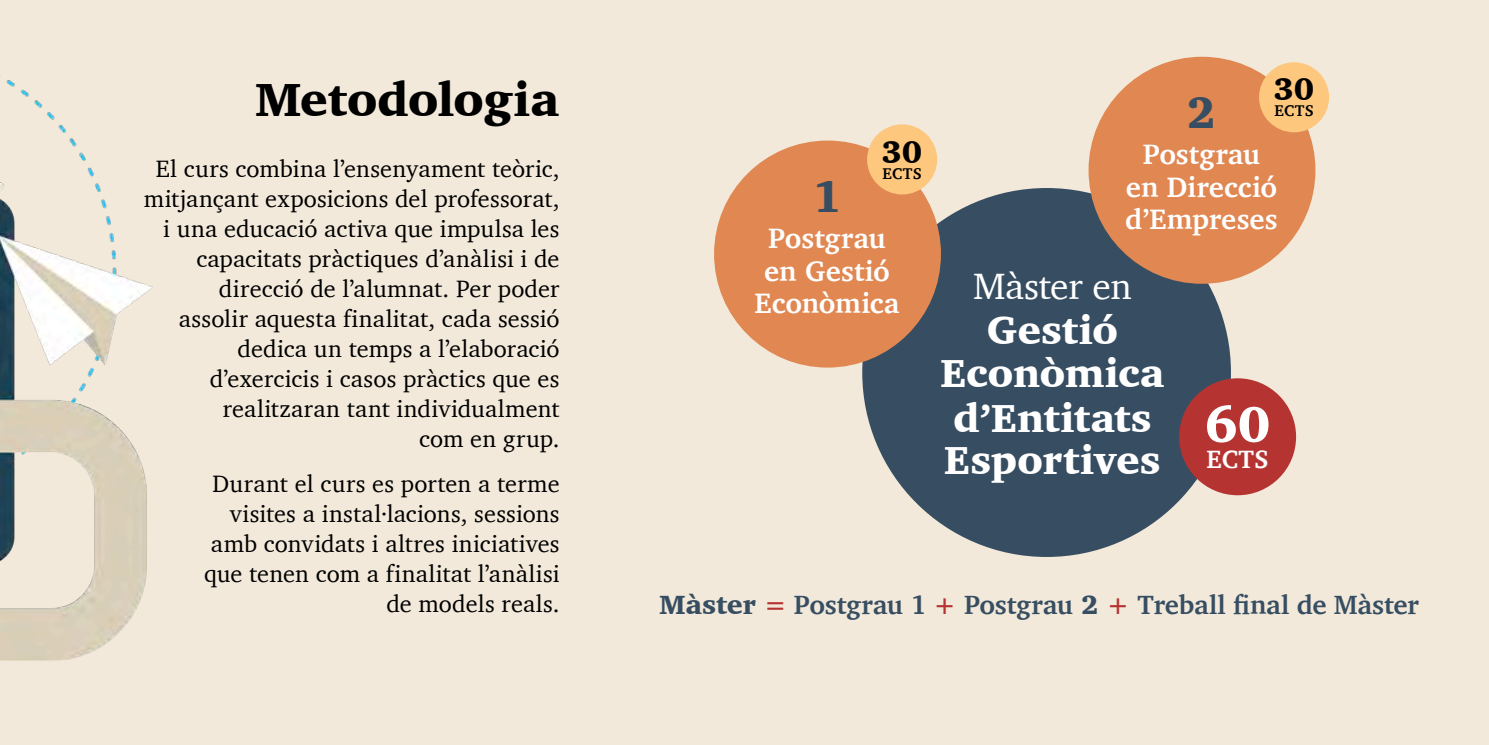
<style>
.page{position:relative;width:1489px;height:745px;background:#fff}
.page>*{position:absolute;margin:0;border:0;box-sizing:border-box;transform-origin:0 0}
.t1{font:900 51.25px "Charter";color:#fff}
.t2{font:900 47.5px "Charter";letter-spacing:-.01em;color:#000}
.t3{font:900 45px "Charter";color:#374e62}
.t4{font:900 40px/43.2px "Charter";letter-spacing:-.01em;color:#fff;text-align:center}
.t5{font:37.5px "Charter";letter-spacing:-.01em;color:#fff}
.t6{font:900 31.75px "Charter";color:#000}
.t7{font:700 28.75px/32.5px "Charter";letter-spacing:.005em;color:#fff;text-align:center}
.t8{font:700 27px "Charter";letter-spacing:-.005em;color:#374e62}
.t9{font:700 25.5px "Charter";color:#fff}
.t10{font:24.25px/30px "Charter";letter-spacing:.01em;color:#000;text-align:right}
.t11{font:700 16px "Charter";letter-spacing:.03em;color:#000}
.s1{font-weight:900}
.s2{font-weight:900;color:#b53432}
</style>
<div class="page">
<div style="left:0;top:0;width:1488px;height:744px;background:#f2e9da"></div>
<img style="left:0;top:47px;width:152px;height:689px">
<div style="left:862px;top:188px;width:368px;height:368px;background:#374e62;border-radius:50%"></div>
<div style="left:1088px;top:57px;width:227px;height:226px;background:#e08752;border-radius:50%"></div>
<div style="left:714px;top:140px;width:226px;height:227px;background:#e08752;border-radius:50%"></div>
<div style="left:1179px;top:378px;width:116px;height:117px;background:#b53432;border-radius:50%"></div>
<div style="left:1258px;top:62px;width:70px;height:70px;background:#fdc77e;border-radius:50%"></div>
<div style="left:867px;top:124px;width:70px;height:70px;background:#fdc77e;border-radius:50%"></div>
<p class="t2" style="left:255px;top:70px;width:306px">Metodologia</p>
<p class="t10" style="left:144px;top:153px;width:417px">El curs combina l’ensenyament teòric, mitjançant exposicions del professorat, i una educació activa que impulsa les capacitats pràctiques d’anàlisi i de direcció de l’alumnat. Per poder assolir aquesta finalitat, cada sessió dedica un temps a l’elaboració d’exercicis i casos pràctics que es realitzaran tant individualment<br>com en grup.</p>
<p class="t10" style="left:204px;top:467px;width:357px">Durant el curs es porten a terme visites a instal·lacions, sessions amb convidats i altres iniciatives que tenen com a finalitat l’anàlisi de models reals.</p>
<p class="t6" style="left:881px;top:132px;width:42px">30</p>
<p class="t11" style="left:882px;top:159px;width:39px">ECTS</p>
<p class="t3" style="left:812px;top:168px;width:30px">1</p>
<p class="t7" style="left:754px;top:221px;width:146px">Postgrau en Gestió<br>Econòmica</p>
<p class="t6" style="left:1273px;top:70px;width:42px">30</p>
<p class="t11" style="left:1274px;top:97px;width:39px">ECTS</p>
<p class="t3" style="left:1186px;top:85px;width:30px">2</p>
<p class="t7" style="left:1125px;top:138px;width:154px">Postgrau en Direcció d’Empreses</p>
<p class="t5" style="left:973px;top:253px;width:160px">Màster en</p>
<p class="t4" style="left:940px;top:307px;width:226px">Gestió<br>Econòmica d’Entitats<br>Esportives</p>
<p class="t1" style="left:1204px;top:392px;width:67px">60</p>
<p class="t9" style="left:1206px;top:436px;width:61px">ECTS</p>
<p class="t8" style="left:659px;top:580px;width:761px"><span class="s1">Màster</span> <span class="s2">=</span> Postgrau 1 <span class="s2">+</span> Postgrau <span class="s1">2</span> <span class="s2">+</span> Treball final de Màster</p>
</div>
